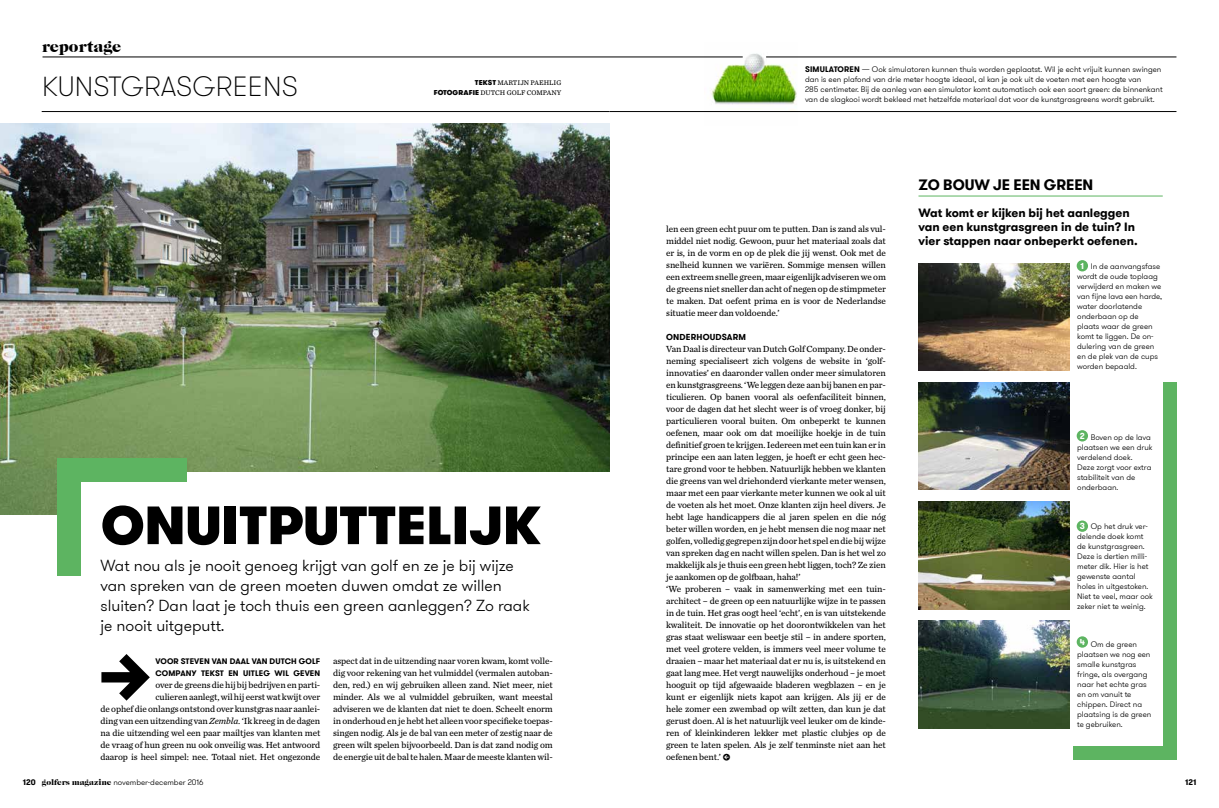
<style>
.page{position:relative;width:1219px;height:808px;background:#fff}
.page>*{position:absolute;margin:0;border:0;box-sizing:border-box;transform-origin:0 0}
.t1{font:900 53.8px "GT Walsheim Pro";letter-spacing:-.005em;color:#000}
.t2{font:100 28px "GT Walsheim Pro";letter-spacing:.005em;color:#000}
.t3{font:300 16px/20px "GT Walsheim Pro";color:#000}
.t4{font:16px "Caslon Graphique EF";letter-spacing:-.01em;color:#000}
.t5{font:700 15px "GT Walsheim Pro";letter-spacing:-.005em;color:#000}
.t6{font:700 12px/14px "GT Walsheim Pro";color:#000}
.t7{font:9.2px/12px "Chronicle Text G3";letter-spacing:-.01em;color:#000;text-align:justify}
.t8{font:700 8.6px "GT Walsheim Pro";letter-spacing:.015em;color:#000}
.t9{font:700 8.6px "GT Walsheim Pro";color:#fff}
.t10{font:300 8px/10px "GT Walsheim Pro";color:#000}
.t11{font:700 8px/12px "GT Walsheim Pro";letter-spacing:.015em;color:#000}
.t12{font:7px/10px "Chronicle Text G3";color:#000;text-align:right}
.s1{font-family:"GT Walsheim Pro";font-weight:900}
.s2{font-style:italic}
.s3{font-weight:700}
.s4{font-family:"Caslon Graphique EF";font-weight:400}
</style>
<div class="page">
<div style="left:1073px;top:382px;width:104px;height:378px;background:#5db461"></div>
<img style="left:0;top:124px;width:609px;height:390px">
<div style="left:78px;top:472px;width:531px;height:180px;background:#fff"></div>
<div style="left:930px;top:223px;width:233px;height:523px;background:#fff"></div>
<div style="left:69px;top:458px;width:118px;height:23px;background:#5db461"></div>
<div style="left:57px;top:458px;width:23px;height:118px;background:#5db461"></div>
<hr style="left:766px;top:57px;width:410px;height:1px;background:#000">
<hr style="left:43px;top:57px;width:700px;height:1px;background:#000">
<hr style="left:609px;top:111px;width:567px;height:1px;background:#000">
<hr style="left:42px;top:111px;width:567px;height:1px;background:#000">
<img style="left:918px;top:263px;width:151px;height:108px">
<img style="left:918px;top:382px;width:151px;height:108px">
<img style="left:918px;top:501px;width:151px;height:108px">
<img style="left:918px;top:620px;width:151px;height:108px">
<svg style="left:101px;top:654px;width:49px;height:47px"></svg>
<hr style="left:918px;top:196px;width:245px;height:1px;background:#5db461">
<img style="left:704px;top:53px;width:93px;height:60px">
<div style="left:1077px;top:260px;width:11px;height:11px;background:#5db461;border-radius:50%"></div>
<div style="left:1077px;top:430px;width:11px;height:11px;background:#5db461;border-radius:50%"></div>
<div style="left:1077px;top:520px;width:11px;height:12px;background:#5db461;border-radius:50%"></div>
<div style="left:1077px;top:636px;width:11px;height:12px;background:#5db461;border-radius:50%"></div>
<h3 class="t4" style="left:42px;top:38px;width:81px">reportage</h3>
<h2 class="t2" style="left:42px;top:69px;width:257px">KUNSTGRASGREENS</h2>
<p class="t12" style="left:434px;top:77px;width:129px"><span class="s1">TEKST</span> MARTIJN PAEHLIG<br><span class="s1">FOTOGRAFIE</span> DUTCH GOLF COMPANY</p>
<h1 class="t1" style="left:101px;top:489px;width:441px">ONUITPUTTELIJK</h1>
<h3 class="t3" style="left:101px;top:556px;width:431px">Wat nou als je nooit genoeg krijgt van golf en ze je bij wijze van spreken van de green moeten duwen omdat ze willen sluiten? Dan laat je toch thuis een green aanleggen? Zo raak je nooit uitgeputt.</h3>
<p class="t11" style="left:156px;top:655px;width:166px">VOOR STEVEN VAN DAAL VAN DUTCH GOLF<br>COMPANY TEKST EN UITLEG WIL GEVEN</p>
<p class="t7" style="left:101px;top:678px;width:221px;text-align:right">over de greens die hij bij bedrijven en parti-<br>culieren aanlegt, wil hij eerst wat kwijt over<br>de ophef die onlangs ontstond over kunstgras naar aanlei&shy;ding van een uitzending van <span class="s2">Zembla</span>. ‘Ik kreeg in de dagen na die uitzending wel een paar mailtjes van klanten met de vraag of hun green nu ook onveilig was. Het antwoord daarop is heel simpel: nee. Totaal niet. Het ongezonde</p>
<p class="t7" style="left:333px;top:654px;width:221px">aspect dat in de uitzending naar voren kwam, komt volle&shy;dig voor rekening van het vulmiddel (vermalen autoban&shy;den, red.) en wij gebruiken alleen zand. Niet meer, niet minder. Als we al vulmiddel gebruiken, want meestal adviseren we de klanten dat niet te doen. Scheelt enorm in onderhoud en je hebt het alleen voor specifieke toepas&shy;singen nodig. Als je de bal van een meter of zestig naar de green wilt spelen bijvoorbeeld. Dan is dat zand nodig om de energie uit de bal te halen. Maar de meeste klanten wil-</p>
<p class="t10" style="left:805px;top:64px;width:359px"><span class="s3">SIMULATOREN</span> — Ook simulatoren kunnen thuis worden geplaatst. Wil je echt vrijuit kunnen swingen dan is een plafond van drie meter hoogte ideaal, al kan je ook uit de voeten met een hoogte van<br>285 centimeter. Bij de aanleg van een simulator komt automatisch ook een soort green: de binnenkant van de slagkooi wordt bekleed met hetzelfde materiaal dat voor de kunstgrasgreens wordt gebruikt.</p>
<p class="t7" style="left:666px;top:222px;width:221px">len een green echt puur om te putten. Dan is zand als vul&shy;middel niet nodig. Gewoon, puur het materiaal zoals dat er is, in de vorm en op de plek die jij wenst. Ook met de snelheid kunnen we variëren. Sommige mensen willen een extreem snelle green, maar eigenlijk adviseren we om de greens niet sneller dan acht of negen op de stimpmeter te maken. Dat oefent prima en is voor de Nederlandse situatie meer dan voldoende.’</p>
<p class="t8" style="left:666px;top:331px;width:81px">ONDERHOUDSARM</p>
<p class="t7" style="left:666px;top:342px;width:221px;text-align:left">Van Daal is directeur van Dutch Golf Company. De onder&shy;neming specialiseert zich volgens de website in ‘golf&shy;innovaties’ en daaronder vallen onder meer simulatoren en kunstgrasgreens. ‘We leggen deze aan bij banen en par&shy;ticulieren. Op banen vooral als oefenfaciliteit binnen, voor de dagen dat het slecht weer is of vroeg donker, bij particulieren vooral buiten. Om onbeperkt te kunnen oefenen, maar ook om dat moeilijke hoekje in de tuin definitief groen te krijgen. Iedereen met een tuin kan er in principe een aan laten leggen, je hoeft er echt geen hec&shy;tare grond voor te hebben. Natuurlijk hebben we klanten die greens van wel driehonderd vierkante meter wensen, maar met een paar vierkante meter kunnen we ook al uit de voeten als het moet. Onze klanten zijn heel divers. Je hebt lage handicappers die al jaren spelen en die nóg beter willen worden, en je hebt mensen die nog maar net golfen, volledig gegrepen zijn door het spel en die bij wijze van spreken dag en nacht willen spelen. Dan is het wel zo makkelijk als je thuis een green hebt liggen, toch? Ze zien je aankomen op de golfbaan, haha!’<br>‘We proberen – vaak in samenwerking met een tuin&shy;architect – de green op een natuurlijke wijze in te passen in de tuin. Het gras oogt heel ‘echt’, en is van uitstekende kwaliteit. De innovatie op het doorontwikkelen van het gras staat weliswaar een beetje stil – in andere sporten, met veel grotere velden, is immers veel meer volume te draaien – maar het materiaal dat er nu is, is uitstekend en gaat lang mee. Het vergt nauwelijks onderhoud – je moet hooguit op tijd afgewaaide bladeren wegblazen – en je kunt er eigenlijk niets kapot aan krijgen. Als jij er de hele zomer een zwembad op wilt zetten, dan kun je dat gerust doen. Al is het natuurlijk veel leuker om de kinde&shy;ren of kleinkinderen lekker met plastic clubjes op de green te laten spelen. Als je zelf tenminste niet aan het oefenen bent.’ •</p>
<h3 class="t5" style="left:919px;top:175px;width:176px">ZO BOUW JE EEN GREEN</h3>
<h3 class="t6" style="left:918px;top:206px;width:221px">Wat komt er kijken bij het aanleggen van een kunstgrasgreen in de tuin? In vier stappen naar onbeperkt oefenen.</h3>
<p class="t9" style="left:1081px;top:260px;width:5px">1</p>
<p class="t10" style="left:1077px;top:261px;width:86px;text-indent:14px">In de aanvangsfase wordt de oude toplaag verwijderd en maken we van fijne lava een harde, water doorlatende onderbaan op de plaats waar de green komt te liggen. De on&shy;dulering van de green en de plek van de cups worden bepaald.</p>
<p class="t9" style="left:1080px;top:430px;width:6px">2</p>
<p class="t10" style="left:1077px;top:432px;width:77px;text-indent:14px">Boven op de lava plaatsen we een druk verdelend doek.<br>Deze zorgt voor extra stabiliteit van de onderbaan.</p>
<p class="t10" style="left:1077px;top:521px;width:77px;text-indent:14px">Op het druk ver&shy;delende doek komt de kunstgrasgreen.<br>Deze is dertien milli&shy;meter dik. Hier is het gewenste aantal holes in uitgestoken.<br>Niet te veel, maar ook zeker niet te weinig.</p>
<p class="t10" style="left:1077px;top:639px;width:76px;text-indent:14px">Om de green plaatsen we nog een smalle kunstgras fringe, als overgang naar het echte gras en om vanuit te chippen. Direct na plaatsing is de green te gebruiken.</p>
<p class="t9" style="left:1080px;top:521px;width:7px">3</p>
<p class="t9" style="left:1080px;top:637px;width:7px">4</p>
<p class="t10" style="left:23px;top:778px;width:182px"><span class="s3">120</span> <span class="s4">golfers magazine</span> november-december 2016</p>
<p class="t11" style="left:1185px;top:776px;width:13px">121</p>
</div>
